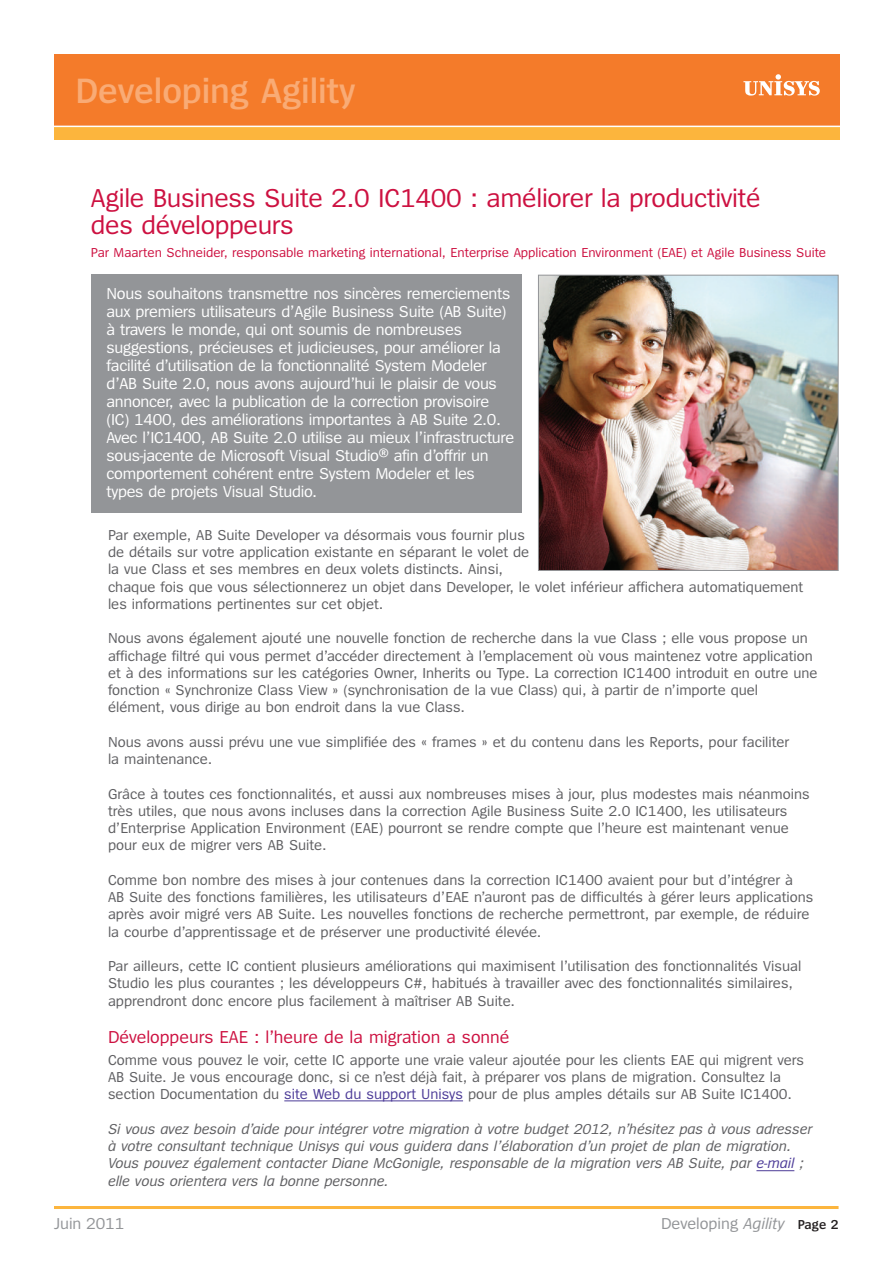
<style>
.page{position:relative;width:893px;height:1263px;background:#fff}
.page>*{position:absolute;margin:0;border:0;box-sizing:border-box;transform-origin:0 0}
.t1{font:600 36.6px "Spiegel";letter-spacing:-.005em;color:#f9ab75}
.t2{font:27px/27px "Spiegel";letter-spacing:-.01em;color:#cd1141}
.t3{font:18px "Spiegel";color:#cd1141}
.t4{font:16.5px/18px "Spiegel";letter-spacing:-.015em;color:#fff}
.t5{font:16.5px "Spiegel";color:#939598}
.t6{font:15px/17.2px "Spiegel";color:#5f5f62}
.t7{font:italic 15px/17.2px "Spiegel";color:#5f5f62}
.t8{font:13.5px "Spiegel";color:#cd1141}
.s1{color:#4d3c98}
.s2{font-style:italic}
.s3{font-weight:600;font-size:13.5px;color:#231f20}
</style>
<div class="page">
<div style="left:54px;top:112px;width:786px;height:28px;background:#fcb53d"></div>
<div style="left:54px;top:54px;width:786px;height:72px;background:#f47b2a"></div>
<svg style="left:743px;top:74px;width:77px;height:22px"></svg>
<hr style="left:54px;top:126px;width:788px;height:1px;background:#fff">
<hr style="left:54px;top:1206px;width:784px;height:3px;background:#fcb53d">
<hr style="left:284px;top:1100px;width:179px;height:1px;background:#4d3c98">
<hr style="left:756px;top:1170px;width:38px;height:1px;background:#4d3c98">
<div style="left:91px;top:275px;width:430px;height:238px;background:#939598"></div>
<img style="left:540px;top:277px;width:296px;height:292px">
<div style="left:538px;top:275px;width:300px;height:296px;border:1px solid #939598"></div>
<h1 class="t1" style="left:75px;top:78px;width:282px">Developing Agility</h1>
<h2 class="t2" style="left:91px;top:187px;width:671px">Agile Business Suite 2.0 IC1400 : améliorer la productivité des développeurs</h2>
<p class="t8" style="left:91px;top:247px;width:737px">Par Maarten Schneider, responsable marketing international, Enterprise Application Environment (EAE) et Agile Business Suite</p>
<p class="t4" style="left:106px;top:285px;width:409px">Nous souhaitons transmettre nos sincères remerciements aux premiers utilisateurs d’Agile Business Suite (AB Suite) à travers le monde, qui ont soumis de nombreuses suggestions, précieuses et judicieuses, pour améliorer la facilité d’utilisation de la fonctionnalité System Modeler d’AB Suite 2.0, nous avons aujourd’hui le plaisir de vous annoncer, avec la publication de la correction provisoire (IC) 1400, des améliorations importantes à AB Suite 2.0.<br>Avec l’IC1400, AB Suite 2.0 utilise au mieux l’infrastructure sous-jacente de Microsoft Visual Studio® afin d’offrir un comportement cohérent entre System Modeler et les types de projets Visual Studio.</p>
<p class="t6" style="left:108px;top:527px;width:697px">Par exemple, AB Suite Developer va désormais vous fournir plus<br>de détails sur votre application existante en séparant le volet de<br>la vue Class et ses membres en deux volets distincts. Ainsi,<br>chaque fois que vous sélectionnerez un objet dans Developer, le volet inférieur affichera automatiquement les informations pertinentes sur cet objet.</p>
<p class="t6" style="left:108px;top:631px;width:711px">Nous avons également ajouté une nouvelle fonction de recherche dans la vue Class ; elle vous propose un affichage filtré qui vous permet d’accéder directement à l’emplacement où vous maintenez votre application et à des informations sur les catégories Owner, Inherits ou Type. La correction IC1400 introduit en outre une fonction « Synchronize Class View » (synchronisation de la vue Class) qui, à partir de n’importe quel élément, vous dirige au bon endroit dans la vue Class.</p>
<p class="t6" style="left:108px;top:734px;width:683px">Nous avons aussi prévu une vue simplifiée des « frames » et du contenu dans les Reports, pour faciliter la maintenance.</p>
<p class="t6" style="left:108px;top:786px;width:703px">Grâce à toutes ces fonctionnalités, et aussi aux nombreuses mises à jour, plus modestes mais néanmoins très utiles, que nous avons incluses dans la correction Agile Business Suite 2.0 IC1400, les utilisateurs d’Enterprise Application Environment (EAE) pourront se rendre compte que l’heure est maintenant venue pour eux de migrer vers AB Suite.</p>
<p class="t6" style="left:108px;top:872px;width:707px">Comme bon nombre des mises à jour contenues dans la correction IC1400 avaient pour but d’intégrer à<br>AB Suite des fonctions familières, les utilisateurs d’EAE n’auront pas de difficultés à gérer leurs applications après avoir migré vers AB Suite. Les nouvelles fonctions de recherche permettront, par exemple, de réduire la courbe d’apprentissage et de préserver une productivité élevée.</p>
<p class="t6" style="left:108px;top:958px;width:695px">Par ailleurs, cette IC contient plusieurs améliorations qui maximisent l’utilisation des fonctionnalités Visual<br>Studio les plus courantes ; les développeurs C#, habitués à travailler avec des fonctionnalités similaires, apprendront donc encore plus facilement à maîtriser AB Suite.</p>
<p class="t3" style="left:108px;top:1031px;width:403px">Développeurs EAE : l’heure de la migration a sonné</p>
<p class="t6" style="left:108px;top:1052px;width:698px">Comme vous pouvez le voir, cette IC apporte une vraie valeur ajoutée pour les clients EAE qui migrent vers<br>AB Suite. Je vous encourage donc, si ce n’est déjà fait, à préparer vos plans de migration. Consultez la section Documentation du <span class="s1">site Web du support Unisys</span> pour de plus amples détails sur AB Suite IC1400.</p>
<p class="t7" style="left:108px;top:1121px;width:706px">Si vous avez besoin d’aide pour intégrer votre migration à votre budget 2012, n’hésitez pas à vous adresser à votre consultant technique Unisys qui vous guidera dans l’élaboration d’un projet de plan de migration.<br>Vous pouvez également contacter Diane McGonigle, responsable de la migration vers AB Suite, par <span class="s1">e-mail</span> ; elle vous orientera vers la bonne personne.</p>
<p class="t5" style="left:54px;top:1218px;width:72px">Juin 2011</p>
<p class="t5" style="left:661px;top:1218px;width:179px">Developing <span class="s2">Agility</span> <span class="s3">Page 2</span></p>
</div>
